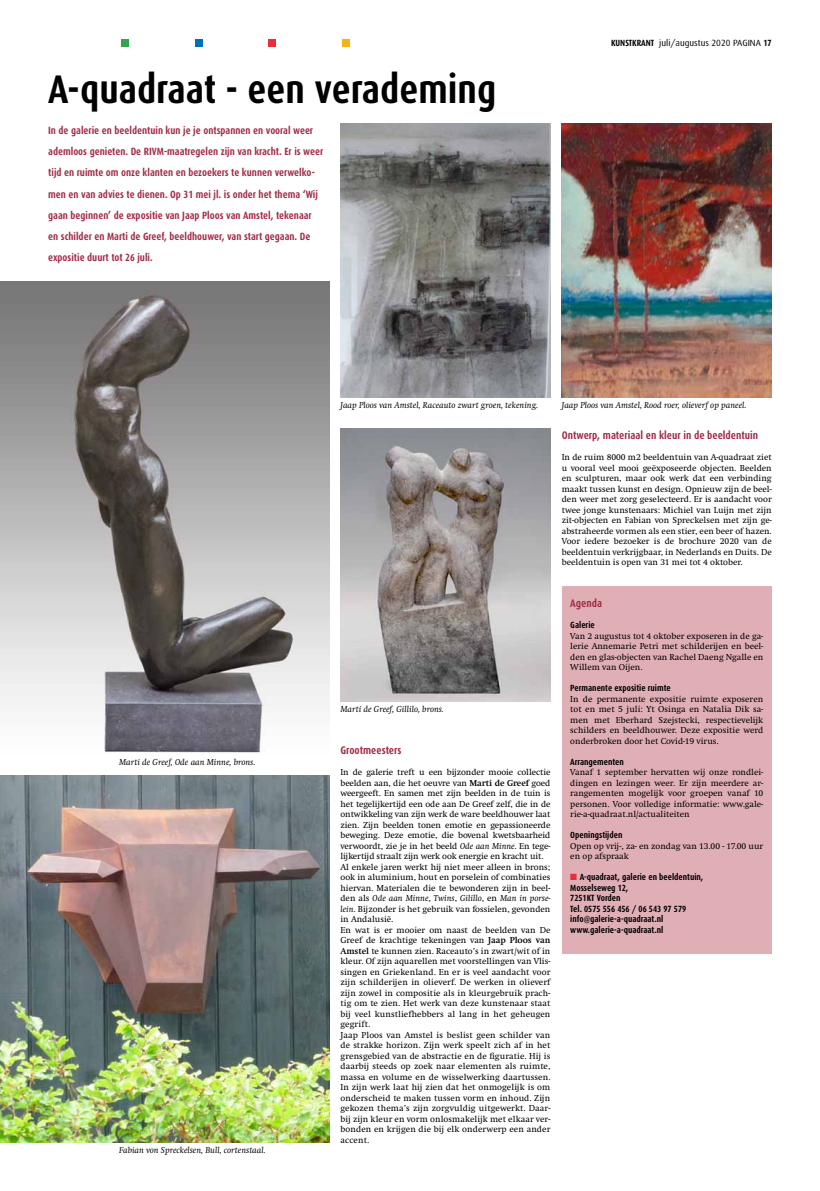
<style>
.page{position:relative;width:820px;height:1191px;background:#fff}
.page>*{position:absolute;margin:0;border:0;box-sizing:border-box;transform-origin:0 0}
.t1{font:700 40px "Dax Condensed";color:#000}
.t2{font:700 11px "Dax Condensed";color:#a12c48}
.t3{font:700 10.5px/21px "Dax Condensed";color:#a12c48}
.t4{font:9px/10.5px "Swift";color:#000;text-align:justify}
.t5{font:700 9px/10.5px "Dax Condensed";color:#000}
.t6{font:italic 9px "Swift";color:#000}
.t7{font:9px "Dax";color:#000}
.s1{font-family:"Dax Condensed";font-weight:700}
.s2{font-weight:700}
.s3{font-style:italic}
.s4{color:#e52f3c}
</style>
<div class="page">
<div style="left:122px;top:39px;width:7px;height:8px;background:#36a44a"></div>
<div style="left:195px;top:39px;width:7px;height:8px;background:#0070b6"></div>
<div style="left:268px;top:39px;width:8px;height:8px;background:#e52f3c"></div>
<div style="left:342px;top:39px;width:7px;height:8px;background:#f8b015"></div>
<div style="left:561px;top:586px;width:210px;height:367px;background:#e0afb5"></div>
<img style="left:0;top:775px;width:329px;height:367px">
<img style="left:340px;top:124px;width:210px;height:273px">
<img style="left:561px;top:124px;width:210px;height:273px">
<img style="left:340px;top:428px;width:210px;height:273px">
<img style="left:0;top:281px;width:329px;height:472px">
<h1 class="t1" style="left:48px;top:67px;width:449px">A-quadraat - een verademing</h1>
<p class="t3" style="left:48px;top:120px;width:276px">In de galerie en beeldentuin kun je je ontspannen en vooral weer ademloos genieten. De RIVM-maatregelen zijn van kracht. Er is weer tijd en ruimte om onze klanten en bezoekers te kunnen verwelko&shy;men en van advies te dienen. Op 31 mei jl. is onder het thema ‘Wij gaan beginnen’ de expositie van Jaap Ploos van Amstel, tekenaar en schilder en Marti de Greef, beeldhouwer, van start gegaan. De expositie duurt tot 26 juli.</p>
<p class="t7" style="left:611px;top:38px;width:162px"><span class="s1">kunstkrant</span> juli/augustus 2020 pagina <span class="s1">17</span></p>
<p class="t6" style="left:119px;top:757px;width:138px">Marti de Greef, Ode aan Minne, brons.</p>
<p class="t6" style="left:119px;top:1145px;width:148px">Fabian von Spreckelsen, Bull, cortenstaal.</p>
<p class="t6" style="left:340px;top:400px;width:199px">Jaap Ploos van Amstel, Raceauto zwart groen, tekening.</p>
<p class="t6" style="left:561px;top:400px;width:186px">Jaap Ploos van Amstel, Rood roer, olieverf op paneel.</p>
<p class="t6" style="left:340px;top:704px;width:105px">Marti de Greef, Gillilo, brons.</p>
<p class="t2" style="left:340px;top:744px;width:63px">Grootmeesters</p>
<p class="t4" style="left:340px;top:767px;width:211px;text-align:left">In de galerie treft u een bijzonder mooie collectie beelden aan, die het oeuvre van <span class="s2">Marti de Greef</span> goed weergeeft. En samen met zijn beelden in de tuin is het tegelijkertijd een ode aan De Greef zelf, die in de ontwikkeling van zijn werk de ware beeldhouwer laat zien. Zijn beelden tonen emotie en gepassioneerde beweging. Deze emotie, die bovenal kwetsbaarheid verwoordt, zie je in het beeld <span class="s3">Ode aan Minne</span>. En tege&shy;lijkertijd straalt zijn werk ook energie en kracht uit.<br>Al enkele jaren werkt hij niet meer alleen in brons; ook in aluminium, hout en porselein of combinaties hiervan. Materialen die te bewonderen zijn in beel&shy;den als <span class="s3">Ode aan Minne</span>, <span class="s3">Twins</span>, <span class="s3">Gilillo</span>, en <span class="s3">Man in porse&shy;lein</span>. Bijzonder is het gebruik van fossielen, gevonden in Andalusië.<br>En wat is er mooier om naast de beelden van De Greef de krachtige tekeningen van <span class="s2">Jaap Ploos van Amstel</span> te kunnen zien. Raceauto’s in zwart/wit of in kleur. Of zijn aquarellen met voorstellingen van Vlis&shy;singen en Griekenland. En er is veel aandacht voor zijn schilderijen in olieverf. De werken in olieverf zijn zowel in compositie als in kleurgebruik prach&shy;tig om te zien. Het werk van deze kunstenaar staat bij veel kunstliefhebbers al lang in het geheugen gegrift.<br>Jaap Ploos van Amstel is beslist geen schilder van de strakke horizon. Zijn werk speelt zich af in het grensgebied van de abstractie en de figuratie. Hij is daarbij steeds op zoek naar elementen als ruimte, massa en volume en de wisselwerking daartussen.<br>In zijn werk laat hij zien dat het onmogelijk is om onderscheid te maken tussen vorm en inhoud. Zijn gekozen thema’s zijn zorgvuldig uitgewerkt. Daar&shy;bij zijn kleur en vorm onlosmakelijk met elkaar ver&shy;bonden en krijgen die bij elk onderwerp een ander accent.</p>
<p class="t2" style="left:561px;top:429px;width:198px">Ontwerp, materiaal en kleur in de beeldentuin</p>
<p class="t4" style="left:561px;top:452px;width:211px">In de ruim 8000 m2 beeldentuin van A-quadraat ziet u vooral veel mooi geëxposeerde objecten. Beelden en sculpturen, maar ook werk dat een verbinding maakt tussen kunst en design. Opnieuw zijn de beel&shy;den weer met zorg geselecteerd. Er is aandacht voor twee jonge kunstenaars: Michiel van Luijn met zijn zit-objecten en Fabian von Spreckelsen met zijn ge&shy;abstraheerde vormen als een stier, een beer of hazen.<br>Voor iedere bezoeker is de brochure 2020 van de beeldentuin verkrijgbaar, in Nederlands en Duits. De beeldentuin is open van 31 mei tot 4 oktober.</p>
<p class="t2" style="left:570px;top:597px;width:33px">Agenda</p>
<p class="t5" style="left:570px;top:620px;width:26px">Galerie</p>
<p class="t4" style="left:570px;top:630px;width:194px">Van 2 augustus tot 4 oktober exposeren in de ga&shy;lerie Annemarie Petri met schilderijen en beel&shy;den en glas-objecten van Rachel Daeng Ngalle en Willem van Oijen.</p>
<p class="t5" style="left:570px;top:683px;width:102px">Permanente expositie ruimte</p>
<p class="t4" style="left:570px;top:693px;width:194px">In de permanente expositie ruimte exposeren tot en met 5 juli: Yt Osinga en Natalia Dik sa&shy;men met Eberhard Szejstecki, respectievelijk schilders en beeldhouwer. Deze expositie werd onderbroken door het Covid-19 virus.</p>
<p class="t5" style="left:570px;top:756px;width:55px">Arrangementen</p>
<p class="t4" style="left:570px;top:767px;width:194px">Vanaf 1 september hervatten wij onze rondlei&shy;dingen en lezingen weer. Er zijn meerdere ar&shy;rangementen mogelijk voor groepen vanaf 10 personen. Voor volledige informatie: www.gale&shy;rie-a-quadraat.nl/actualiteiten</p>
<p class="t5" style="left:570px;top:830px;width:54px">Openingstijden</p>
<p class="t4" style="left:570px;top:840px;width:194px">Open op vrij-, za- en zondag van 13.00 - 17.00 uur en op afspraak</p>
<p class="t5" style="left:570px;top:872px;width:134px"><span class="s4">■</span> A-quadraat, galerie en beeldentuin,<br>Mosselseweg 12,<br>7251KT Vorden<br>Tel. 0575 556 456 / 06 543 97 579 info@galerie-a-quadraat.nl www.galerie-a-quadraat.nl</p>
</div>
